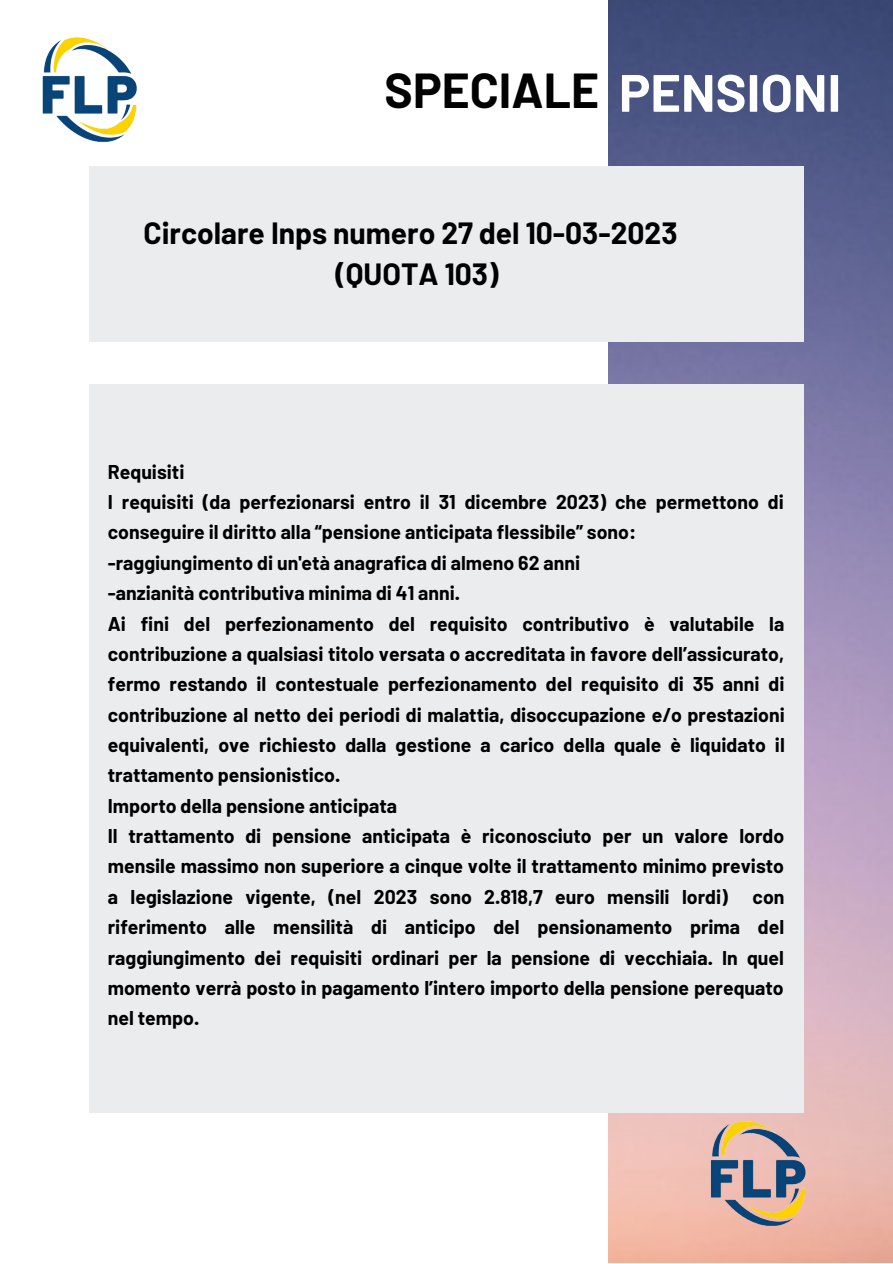
<style>
.page{position:relative;width:893px;height:1264px;background:#fff}
.page>*{position:absolute;margin:0;border:0;box-sizing:border-box;transform-origin:0 0}
.t1{font:700 52.5px "Barlow";color:#fff}
.t2{font:700 48px "Barlow";color:#000}
.t3{font:700 30px/41.5px "Barlow";color:#000;text-align:center}
.t4{font:700 19.5px/30.3px "Barlow";color:#000}
</style>
<div class="page">
<img style="left:608px;top:0;width:284px;height:1262px">
<div style="left:89px;top:166px;width:714px;height:176px;background:#ebecee"></div>
<div style="left:89px;top:384px;width:714px;height:728px;background:#ebecee"></div>
<img style="left:663px;top:1069px;width:189px;height:193px">
<img style="left:42px;top:37px;width:95px;height:105px">
<h2 class="t2" style="left:384px;top:60px;width:216px">SPECIALE</h2>
<h1 class="t1" style="left:619px;top:59px;width:224px">PENSIONI</h1>
<h3 class="t3" style="left:143px;top:211px;width:535px">Circolare Inps numero 27 del 10-03-2023 (QUOTA 103)</h3>
<p class="t4" style="left:108px;top:455px;width:678px">Requisiti<br>I requisiti (da perfezionarsi entro il 31 dicembre 2023) che permettono di conseguire il diritto alla “pensione anticipata flessibile” sono: -raggiungimento di un'età anagrafica di almeno 62 anni<br>-anzianità contributiva minima di 41 anni.<br>Ai fini del perfezionamento del requisito contributivo è valutabile la contribuzione a qualsiasi titolo versata o accreditata in favore dell’assicurato, fermo restando il contestuale perfezionamento del requisito di 35 anni di contribuzione al netto dei periodi di malattia, disoccupazione e/o prestazioni equivalenti, ove richiesto dalla gestione a carico della quale è liquidato il trattamento pensionistico.<br>Importo della pensione anticipata<br>Il trattamento di pensione anticipata è riconosciuto per un valore lordo mensile massimo non superiore a cinque volte il trattamento minimo previsto a legislazione vigente, (nel 2023 sono 2.818,7 euro mensili lordi)</p>
<p class="t4" style="left:108px;top:880px;width:678px;text-align:justify;text-indent:644px">con riferimento alle mensilità di anticipo del pensionamento prima del raggiungimento dei requisiti ordinari per la pensione di vecchiaia. In quel momento verrà posto in pagamento l’intero importo della pensione perequato nel tempo.</p>
</div>
